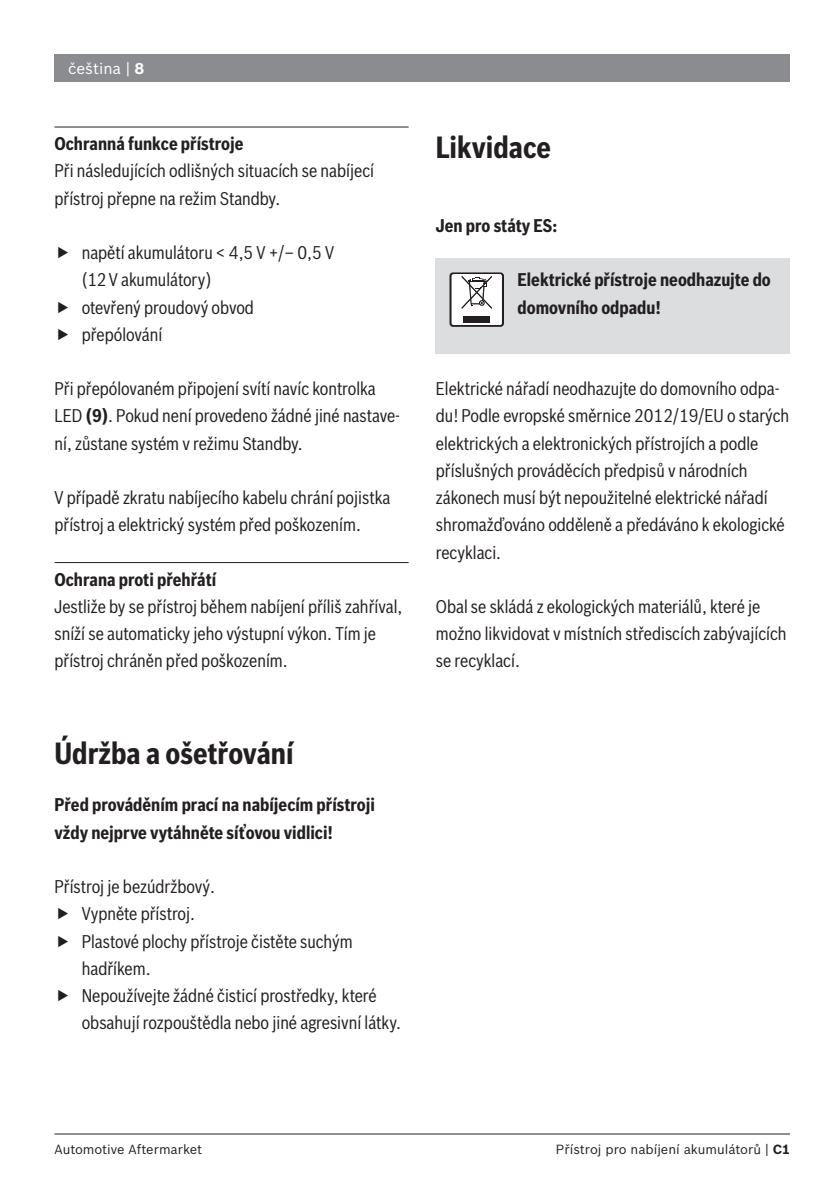
<style>
.page{position:relative;width:840px;height:1191px;background:#fff}
.page>*{position:absolute;margin:0;border:0;box-sizing:border-box;transform-origin:0 0}
.t1{font:700 30px "Bosch Sans Cond";color:#231f20}
.t2{font:18px/27.2px "Bosch Sans Cond";color:#231f20}
.t3{font:700 18px/27.2px "Bosch Sans Cond";color:#231f20}
.t4{font:15.4px "Bosch Sans";color:#fff}
.t5{font:13px "Bosch Sans";color:#231f20}
.s1{font-weight:700}
</style>
<div class="page">
<div style="left:54px;top:54px;width:735px;height:28px;background:#8a8c8f"></div>
<hr style="left:54px;top:1133px;width:735px;height:1px;background:#231f20">
<hr style="left:54px;top:126px;width:354px;height:1px;background:#231f20">
<hr style="left:54px;top:562px;width:354px;height:1px;background:#231f20">
<div style="left:435px;top:259px;width:354px;height:95px;background:#dcdddf"></div>
<svg style="left:449px;top:272px;width:54px;height:55px"></svg>
<div style="left:463px;top:316px;width:27px;height:7px;background:#231f20"></div>
<p class="t4" style="left:68px;top:59px;width:77px">čeština | <span class="s1">8</span></p>
<p class="t3" style="left:54px;top:130px;width:190px">Ochranná funkce přístroje</p>
<p class="t2" style="left:54px;top:157px;width:321px">Při následujících odlišných situacích se nabíjecí přístroj přepne na režim Standby.</p>
<p class="t2" style="left:82px;top:239px;width:254px">napětí akumulátoru &lt; 4,5 V +/– 0,5 V (12V akumulátory)</p>
<p class="t2" style="left:82px;top:293px;width:174px">otevřený proudový obvod</p>
<p class="t2" style="left:82px;top:320px;width:82px">přepólování</p>
<p class="t2" style="left:54px;top:375px;width:347px">Při přepólovaném připojení svítí navíc kontrolka<br>LED <span class="s1">(9)</span>. Pokud není provedeno žádné jiné nastave&shy;ní, zůstane systém v režimu Standby.</p>
<p class="t2" style="left:54px;top:484px;width:337px">V případě zkratu nabíjecího kabelu chrání pojistka přístroj a elektrický systém před poškozením.</p>
<p class="t3" style="left:54px;top:566px;width:163px">Ochrana proti přehřátí</p>
<p class="t2" style="left:54px;top:593px;width:349px">Jestliže by se přístroj během nabíjení příliš zahříval, sníží se automaticky jeho výstupní výkon. Tím je přístroj chráněn před poškozením.</p>
<p class="t1" style="left:54px;top:735px;width:240px">Údržba a ošetřování</p>
<p class="t3" style="left:54px;top:791px;width:322px">Před prováděním prací na nabíjecím přístroji vždy nejprve vytáhněte síťovou vidlici!</p>
<p class="t2" style="left:54px;top:873px;width:162px">Přístroj je bezúdržbový.</p>
<p class="t2" style="left:82px;top:900px;width:115px">Vypněte přístroj.</p>
<p class="t2" style="left:82px;top:927px;width:272px">Plastové plochy přístroje čistěte suchým hadříkem.</p>
<p class="t2" style="left:82px;top:982px;width:320px">Nepoužívejte žádné čisticí prostředky, které obsahují rozpouštědla nebo jiné agresivní látky.</p>
<p class="t1" style="left:435px;top:128px;width:116px">Likvidace</p>
<p class="t3" style="left:435px;top:212px;width:123px">Jen pro státy ES:</p>
<p class="t3" style="left:517px;top:266px;width:254px">Elektrické přístroje neodhazujte do domovního odpadu!</p>
<p class="t2" style="left:435px;top:375px;width:354px">Elektrické nářadí neodhazujte do domovního odpa&shy;du! Podle evropské směrnice 2012/19/EU o starých elektrických a elektronických přístrojích a podle příslušných prováděcích předpisů v národních zákonech musí být nepoužitelné elektrické nářadí shromažďováno odděleně a předáváno k ekologické recyklaci.</p>
<p class="t2" style="left:435px;top:593px;width:352px">Obal se skládá z ekologických materiálů, které je možno likvidovat v místních střediscích zabývajících se recyklací.</p>
<p class="t5" style="left:54px;top:1141px;width:149px">Automotive Aftermarket</p>
<p class="t5" style="left:555px;top:1141px;width:235px">Přístroj pro nabíjení akumulátorů | <span class="s1">C1</span></p>
</div>
